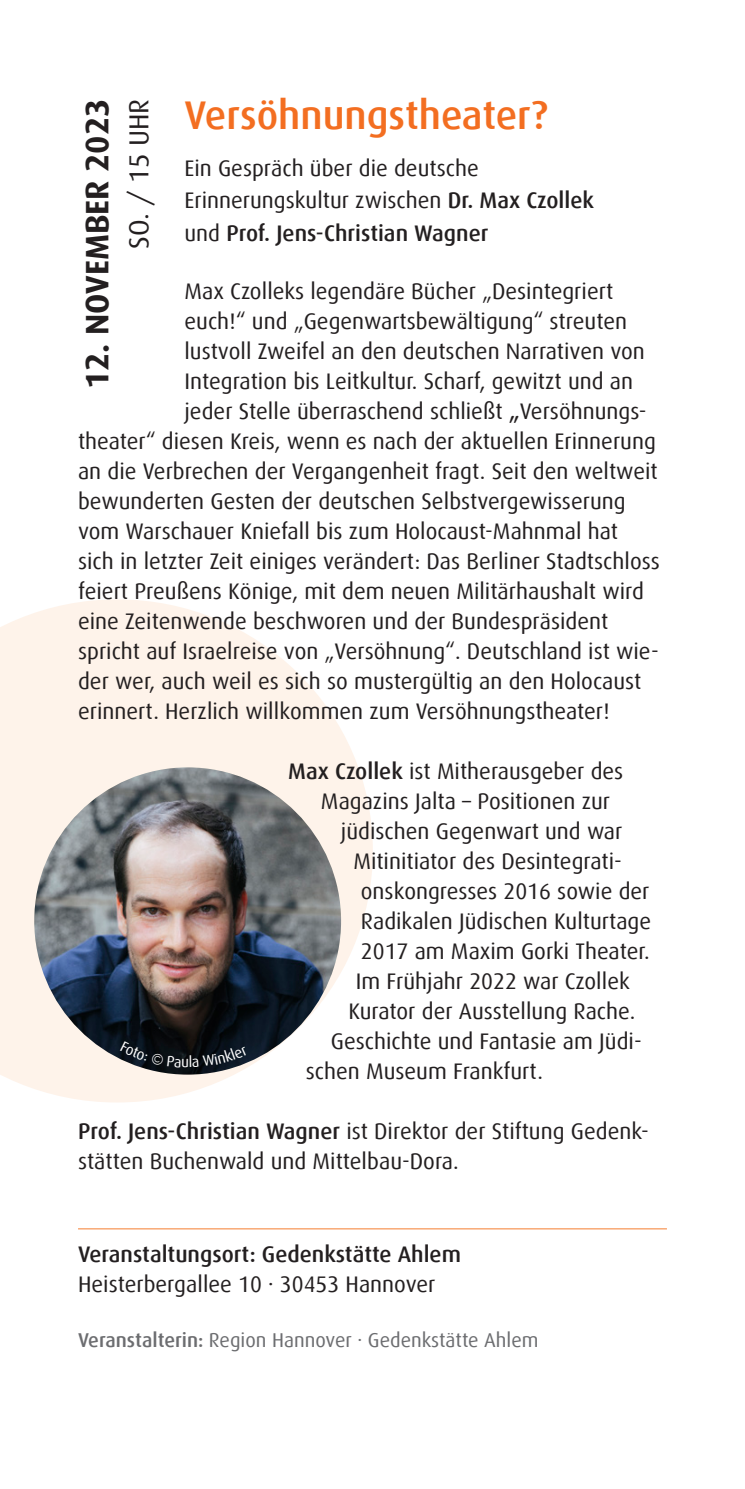
<style>
.page{position:relative;width:745px;height:1489px;background:#fff}
.page>*{position:absolute;margin:0;border:0;box-sizing:border-box;transform-origin:0 0}
.t1{font:500 40px "Dax";color:#f36e21}
.t2{font:700 32.5px "Dax";color:#231f20}
.t3{font:27.5px "Dax";color:#231f20}
.t4{font:22.5px/32.5px "Dax";color:#231f20}
.t5{font:500 22.5px "Dax";color:#231f20}
.t6{font:20px "Dax";color:#6c6d70}
.s1{font-weight:500}
</style>
<div class="page">
<svg style="left:0;top:599px;width:372px;height:503px;fill:#fef3ea"></svg>
<img style="left:34px;top:767px;width:307px;height:307px;border-radius:153px">
<hr style="left:78px;top:1228px;width:588px;height:1px;background:#f7975a">
<svg style="left:120px;top:1041px;width:128px;height:26px;background:#10171e"></svg>
<h1 class="t1" style="left:184px;top:93px;width:364px">Versöhnungstheater?</h1>
<p class="t4" style="left:184px;top:152px;width:411px">Ein Gespräch über die deutsche<br>Erinnerungskultur zwischen <span class="s1">Dr. Max Czollek </span>und <span class="s1">Prof. Jens-Christian Wagner</span></p>
<p class="t4" style="left:184px;top:275px;width:430px">Max Czolleks legendäre Bücher „Desintegriert</p>
<p class="t4" style="left:184px;top:305px;width:444px">euch!“ und „Gegenwartsbewältigung“ streuten</p>
<p class="t4" style="left:184px;top:335px;width:461px">lustvoll Zweifel an den deutschen Narrativen von</p>
<p class="t4" style="left:184px;top:365px;width:450px">Integration bis Leitkultur. Scharf, gewitzt und an</p>
<p class="t4" style="left:184px;top:395px;width:463px">jeder Stelle überraschend schließt <span class="s1">„</span>Versöhnungs-</p>
<p class="t4" style="left:78px;top:425px;width:579px">theater“ diesen Kreis, wenn es nach der aktuellen Erinnerung</p>
<p class="t4" style="left:78px;top:455px;width:581px">an die Verbrechen der Vergangenheit fragt. Seit den weltweit</p>
<p class="t4" style="left:78px;top:485px;width:548px">bewunderten Gesten der deutschen Selbstvergewisserung</p>
<p class="t4" style="left:78px;top:515px;width:541px">vom Warschauer Kniefall bis zum Holocaust-Mahnmal hat</p>
<p class="t4" style="left:78px;top:545px;width:583px">sich in letzter Zeit einiges verändert: Das Berliner Stadtschloss</p>
<p class="t4" style="left:78px;top:575px;width:567px">feiert Preußens Könige, mit dem neuen Militärhaushalt wird</p>
<p class="t4" style="left:78px;top:605px;width:531px">eine Zeitenwende beschworen und der Bundespräsident</p>
<p class="t4" style="left:78px;top:635px;width:582px">spricht auf Israelreise von „Versöhnung“. Deutschland ist wie-</p>
<p class="t4" style="left:78px;top:665px;width:564px">der wer, auch weil es sich so mustergültig an den Holocaust</p>
<p class="t4" style="left:78px;top:695px;width:533px">erinnert. Herzlich willkommen zum Versöhnungstheater!</p>
<p class="t4" style="left:288px;top:755px;width:336px"><span class="s1">Max Czollek</span> ist Mitherausgeber des</p>
<p class="t4" style="left:320px;top:785px;width:290px">Magazins Jalta – Positionen zur</p>
<p class="t4" style="left:340px;top:815px;width:283px">jüdischen Gegenwart und war</p>
<p class="t4" style="left:353px;top:845px;width:270px">Mitinitiator des Desintegrati-</p>
<p class="t4" style="left:360px;top:875px;width:290px">onskongresses 2016 sowie der</p>
<p class="t4" style="left:360px;top:905px;width:292px">Radikalen Jüdischen Kulturtage</p>
<p class="t4" style="left:360px;top:935px;width:290px">2017 am Maxim Gorki Theater.</p>
<p class="t4" style="left:355px;top:965px;width:275px">Im Frühjahr 2022 war Czollek</p>
<p class="t4" style="left:348px;top:995px;width:288px">Kurator der Ausstellung Rache.</p>
<p class="t4" style="left:330px;top:1025px;width:312px">Geschichte und Fantasie am Jüdi-</p>
<p class="t4" style="left:305px;top:1055px;width:238px">schen Museum Frankfurt.</p>
<h2 class="t2" style="left:79px;top:389px;width:292px;rotate:-90deg">12. NOVEMBER 2023</h2>
<p class="t3" style="left:124px;top:248px;width:151px;rotate:-90deg">SO. / 15 UHR</p>
<p class="t4" style="left:78px;top:1116px;width:572px;line-height:30px"><span class="s1">Prof. Jens-Christian Wagner</span> ist Direktor der Stiftung Gedenk&shy;stätten Buchenwald und Mittelbau-Dora.</p>
<p class="t5" style="left:78px;top:1241px;width:384px">Veranstaltungsort: Gedenkstätte Ahlem</p>
<p class="t4" style="left:78px;top:1267px;width:359px">Heisterbergallee 10 · 30453 Hannover</p>
<p class="t6" style="left:78px;top:1328px;width:462px"><span class="s1">Veranstalterin:</span> Region Hannover · Gedenkstätte Ahlem</p>
</div>
